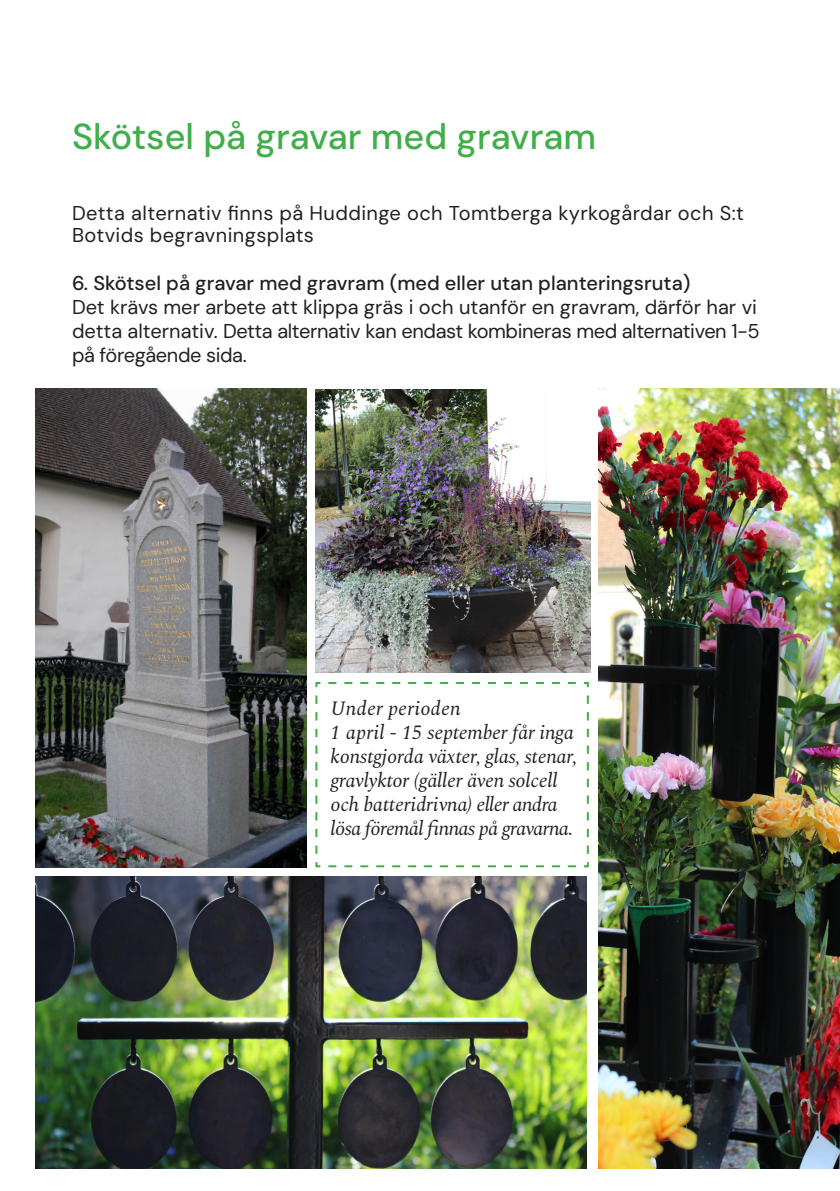
<style>
.page{position:relative;width:840px;height:1191px;background:#fff}
.page>*{position:absolute;margin:0;border:0;box-sizing:border-box;transform-origin:0 0}
.t1{font:500 36px "DM Sans";color:#40ae49}
.t2{font:20px/24px "DM Sans";letter-spacing:-.02em;color:#231f20}
.t3{font:italic 20px/24px "Spectral";letter-spacing:-.01em;color:#231f20}
.t4{font:20px/22px "DM Sans";letter-spacing:.02em;color:#231f20}
.t5{font:500 20px "DM Sans";color:#231f20}
.t6{font:italic 20px "Spectral";letter-spacing:.01em;color:#231f20}
</style>
<div class="page">
<img style="left:35px;top:388px;width:271px;height:479px">
<img style="left:316px;top:390px;width:274px;height:282px">
<img style="left:598px;top:388px;width:241px;height:780px">
<img style="left:35px;top:876px;width:551px;height:292px">
<svg style="left:315px;top:682px;width:274px;height:186px"></svg>
<p class="t1" style="left:72px;top:114px;width:525px">Skötsel på gravar med gravram</p>
<p class="t4" style="left:72px;top:202px;width:673px">Detta alternativ finns på Huddinge och Tomtberga kyrkogårdar och S:t<br>Botvids begravningsplats</p>
<p class="t5" style="left:72px;top:270px;width:619px">6. Skötsel på gravar med gravram (med eller utan planteringsruta)</p>
<p class="t2" style="left:72px;top:295px;width:689px">Det krävs mer arbete att klippa gräs i och utanför en gravram, därför har vi detta alternativ. Detta alternativ kan endast kombineras med alternativen 1-5 på föregående sida.</p>
<p class="t6" style="left:330px;top:693px;width:132px">Under perioden</p>
<p class="t3" style="left:330px;top:718px;width:248px">1 april - 15 september får inga konstgjorda växter, glas, stenar, gravlyktor (gäller även solcell och batteridrivna) eller andra lösa föremål finnas på gravarna.</p>
</div>
